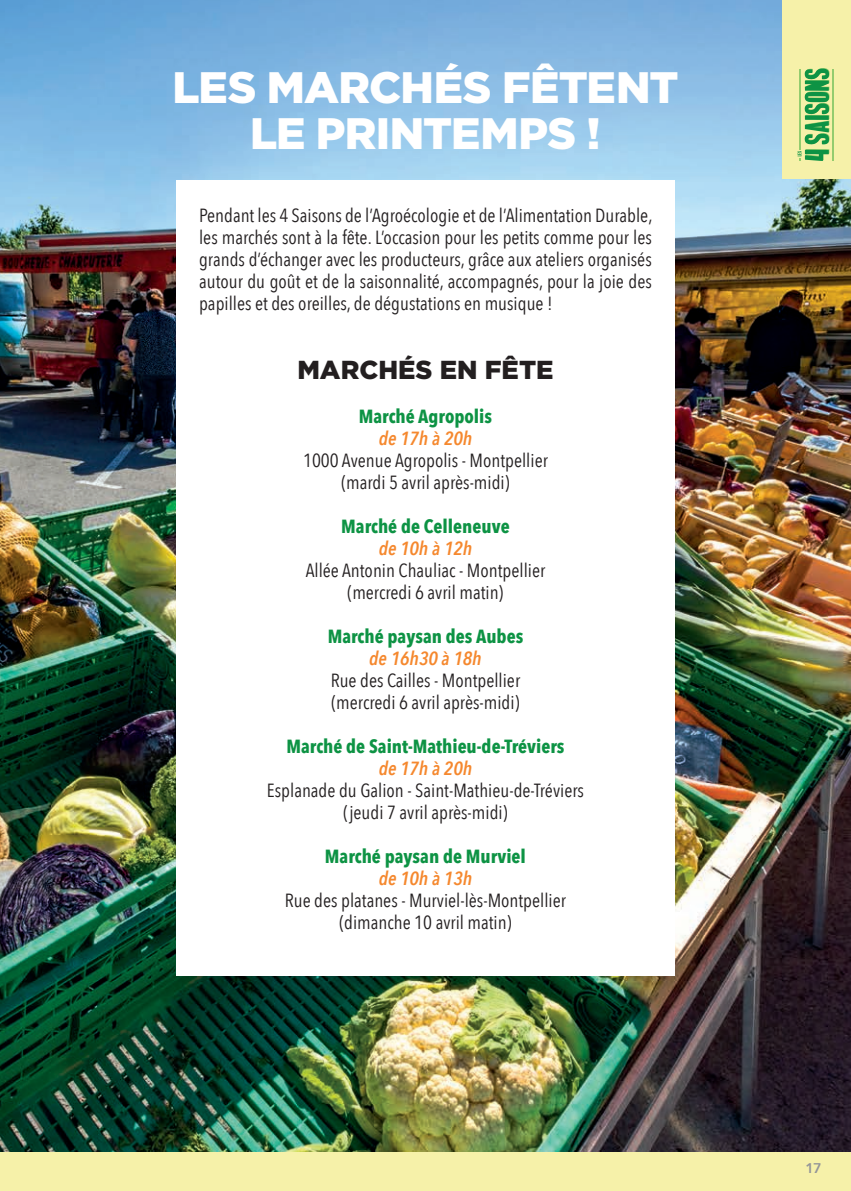
<style>
.page{position:relative;width:851px;height:1191px;background:#fff}
.page>*{position:absolute;margin:0;border:0;box-sizing:border-box;transform-origin:0 0}
.t1{font:900 44px/46px "Gotham";letter-spacing:-.02em;color:#fff;text-align:center}
.t2{font:900 26px "Gotham";color:#231f20}
.t3{font:19px/22px "Avenir Next Condensed";color:#231f20;text-align:center}
.t4{font:700 19px "Avenir Next Condensed";color:#0d9344}
.t5{font:italic 600 19px "Avenir Next Condensed";color:#f5882e}
.t6{font:600 14px "Avenir Next";color:#939598}
</style>
<div class="page">
<div style="left:0;top:1151px;width:850px;height:40px;background:#f6f1a9"></div>
<img style="left:0;top:0;width:850px;height:1151px">
<div style="left:176px;top:180px;width:498px;height:795px;background:#fff"></div>
<div style="left:782px;top:0;width:68px;height:179px;background:#f6f1a9"></div>
<hr style="left:832px;top:69px;width:1px;height:92px;background:#94cc6e">
<svg style="left:797px;top:68px;width:32px;height:93px"></svg>
<h1 class="t1" style="left:172px;top:64px;width:507px">LES MARCHÉS FÊTENT<br>LE PRINTEMPS !</h1>
<p class="t3" style="left:199px;top:203px;width:455px;text-align:justify">Pendant les 4 Saisons de l’Agroécologie et de l’Alimentation Durable, les marchés sont à la fête. L’occasion pour les petits comme pour les grands d’échanger avec les producteurs, grâce aux ateliers organisés autour du goût et de la saisonnalité, accompagnés, pour la joie des papilles et des oreilles, de dégustations en musique !</p>
<h2 class="t2" style="left:297px;top:352px;width:257px">MARCHÉS EN FÊTE</h2>
<p class="t4" style="left:359px;top:404px;width:135px">Marché Agropolis</p>
<p class="t5" style="left:378px;top:426px;width:95px">de 17h à 20h</p>
<p class="t3" style="left:303px;top:448px;width:246px">1000 Avenue Agropolis - Montpellier (mardi 5 avril après-midi)</p>
<p class="t4" style="left:341px;top:514px;width:170px">Marché de Celleneuve</p>
<p class="t5" style="left:378px;top:536px;width:95px">de 10h à 12h</p>
<p class="t3" style="left:305px;top:558px;width:241px">Allée Antonin Chauliac - Montpellier (mercredi 6 avril matin)</p>
<p class="t4" style="left:327px;top:624px;width:197px">Marché paysan des Aubes</p>
<p class="t5" style="left:369px;top:646px;width:114px">de 16h30 à 18h</p>
<p class="t3" style="left:331px;top:668px;width:191px;text-align:left">Rue des Cailles - Montpellier (mercredi 6 avril après-midi)</p>
<p class="t4" style="left:286px;top:734px;width:279px">Marché de Saint-Mathieu-de-Tréviers</p>
<p class="t5" style="left:378px;top:756px;width:95px">de 17h à 20h</p>
<p class="t3" style="left:267px;top:778px;width:318px">Esplanade du Galion - Saint-Mathieu-de-Tréviers (jeudi 7 avril après-midi)</p>
<p class="t4" style="left:325px;top:844px;width:203px">Marché paysan de Murviel</p>
<p class="t5" style="left:378px;top:866px;width:95px">de 10h à 13h</p>
<p class="t3" style="left:285px;top:888px;width:282px">Rue des platanes - Murviel-lès-Montpellier (dimanche 10 avril matin)</p>
<p class="t6" style="left:805px;top:1155px;width:18px">17</p>
</div>
